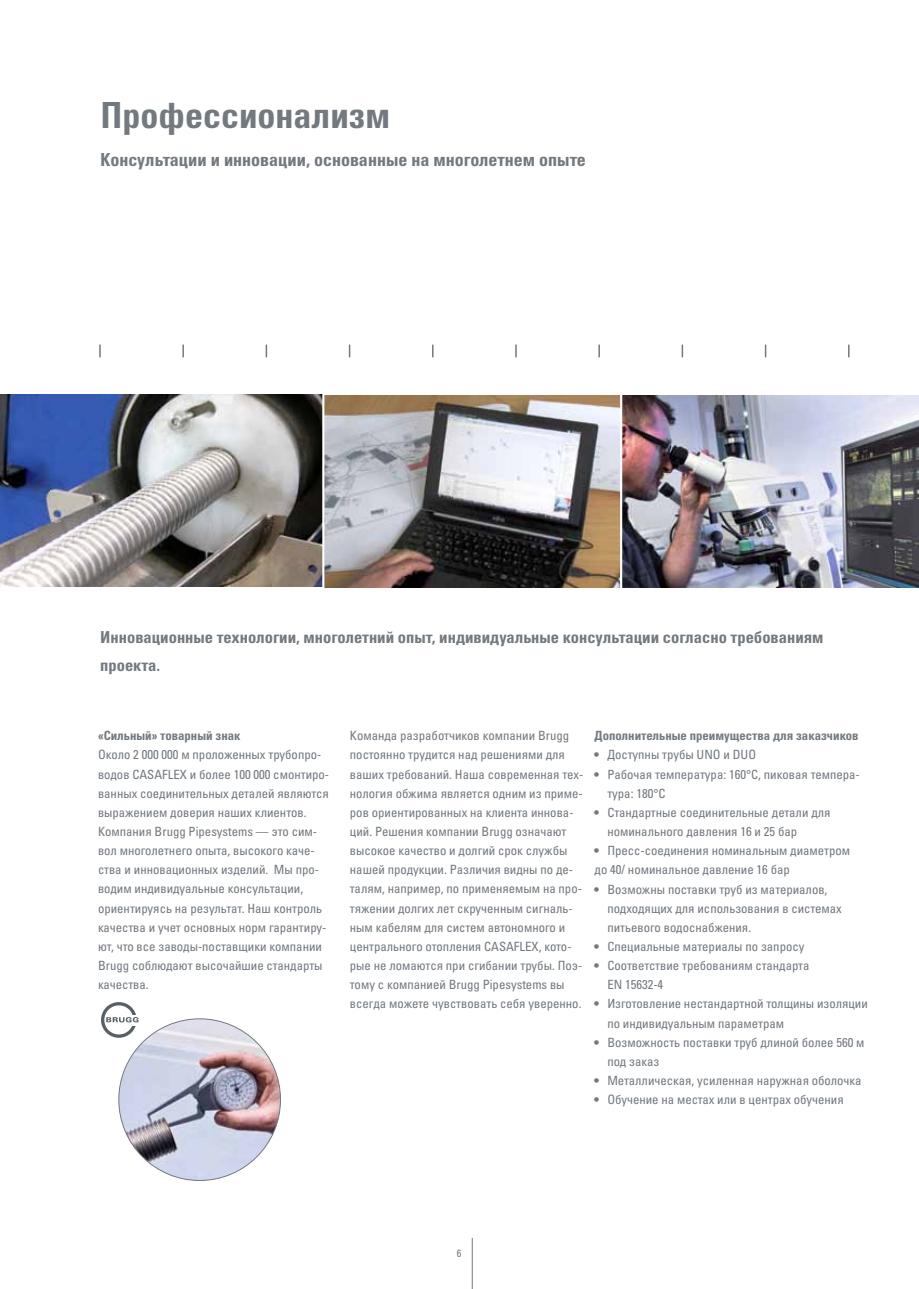
<style>
.page{position:relative;width:919px;height:1289px;background:#fff}
.page>*{position:absolute;margin:0;border:0;box-sizing:border-box;transform-origin:0 0}
.t1{font:36px "Univers LTCYR 67 Bold Cond";color:#72797f}
.t2{font:18px "Univers LTCYR 67 Bold Cond";color:#72797f}
.t3{font:16.5px/28.7px "Univers LTCYR 67 Bold Cond";color:#72797f}
.t4{font:condensed 12.75px/19.2px "Univers LTCYR 57";color:#72797f}
.t5{font:12.75px "Univers LTCYR 67 Bold Cond";color:#72797f}
.t6{font:condensed 10.5px "Univers LTCYR 57";color:#72797f}
</style>
<div class="page">
<hr style="left:472px;top:1237px;width:1px;height:51px;background:#72797f">
<svg style="left:99px;top:344px;width:2px;height:13px"></svg>
<svg style="left:182px;top:344px;width:2px;height:13px"></svg>
<svg style="left:265px;top:344px;width:2px;height:13px"></svg>
<svg style="left:349px;top:344px;width:1px;height:13px"></svg>
<svg style="left:515px;top:344px;width:1px;height:13px"></svg>
<svg style="left:681px;top:344px;width:2px;height:13px"></svg>
<svg style="left:764px;top:344px;width:2px;height:13px"></svg>
<svg style="left:848px;top:344px;width:1px;height:13px"></svg>
<svg style="left:432px;top:344px;width:1px;height:13px"></svg>
<svg style="left:598px;top:344px;width:2px;height:13px"></svg>
<img style="left:0;top:394px;width:918px;height:193px">
<hr style="left:322px;top:387px;width:2px;height:213px;background:#fff">
<hr style="left:620px;top:387px;width:2px;height:213px;background:#fff">
<img style="left:119px;top:1018px;width:161px;height:162px;border-radius:81px">
<svg style="left:101px;top:1002px;width:37px;height:36px"></svg>
<h1 class="t1" style="left:100px;top:93px;width:291px">Профессионализм</h1>
<h2 class="t2" style="left:100px;top:148px;width:487px">Консультации и инновации, основанные на многолетнем опыте</h2>
<p class="t3" style="left:100px;top:622px;width:724px">Инновационные технологии, многолетний опыт, индивидуальные консультации согласно требованиям проекта.</p>
<p class="t5" style="left:98px;top:727px;width:144px">«Сильный» товарный знак</p>
<p class="t4" style="left:98px;top:745px;width:233px">Около 2 000 000 м проложенных трубопро&shy;водов CASAFLEX и более 100 000 смонтиро&shy;ванных соединительных деталей являются выражением доверия наших клиентов.<br>Компания Brugg Pipesystems — это сим&shy;вол многолетнего опыта, высокого каче&shy;ства и инновационных изделий. Мы про&shy;водим индивидуальные консультации, ориентируясь на результат. Наш контроль качества и учет основных норм гарантиру&shy;ют, что все заводы-поставщики компании Brugg соблюдают высочайшие стандарты качества.</p>
<p class="t4" style="left:350px;top:725px;width:235px">Команда разработчиков компании Brugg постоянно трудится над решениями для ваших требований. Наша современная тех&shy;нология обжима является одним из приме&shy;ров ориентированных на клиента иннова&shy;ций. Решения компании Brugg означают высокое качество и долгий срок службы нашей продукции. Различия видны по де&shy;талям, например, по применяемым на про&shy;тяжении долгих лет скрученным сигналь&shy;ным кабелям для систем автономного и центрального отопления CASAFLEX, кото&shy;рые не ломаются при сгибании трубы. Поэ&shy;тому с компанией Brugg Pipesystems вы всегда можете чувствовать себя уверенно.</p>
<p class="t5" style="left:594px;top:728px;width:265px">Дополнительные преимущества для заказчиков</p>
<p class="t4" style="left:594px;top:745px;width:163px">• Доступны трубы UNO и DUO</p>
<p class="t4" style="left:607px;top:764px;width:254px;text-indent:-13px">• Рабочая температура: 160°C, пиковая темпера&shy;тура: 180°C</p>
<p class="t4" style="left:607px;top:802px;width:225px;text-indent:-13px">• Стандартные соединительные детали для номинального давления 16 и 25 бар</p>
<p class="t4" style="left:594px;top:840px;width:257px">• Пресс-соединения номинальным диаметром до 40/ номинальное давление 16 бар</p>
<p class="t4" style="left:607px;top:879px;width:236px;text-indent:-13px">• Возможны поставки труб из материалов, подходящих для использования в системах питьевого водоснабжения.</p>
<p class="t4" style="left:594px;top:936px;width:211px">• Специальные материалы по запросу</p>
<p class="t4" style="left:607px;top:955px;width:203px;text-indent:-13px">• Соответствие требованиям стандарта<br>EN 15632-4</p>
<p class="t4" style="left:607px;top:993px;width:262px;text-indent:-13px">• Изготовление нестандартной толщины изоляции по индивидуальным параметрам</p>
<p class="t4" style="left:607px;top:1032px;width:259px;text-indent:-13px">• Возможность поставки труб длиной более 560 м под заказ</p>
<p class="t4" style="left:594px;top:1070px;width:268px">• Металлическая, усиленная наружная оболочка</p>
<p class="t4" style="left:594px;top:1089px;width:250px">• Обучение на местах или в центрах обучения</p>
<p class="t6" style="left:457px;top:1246px;width:6px">6</p>
</div>
